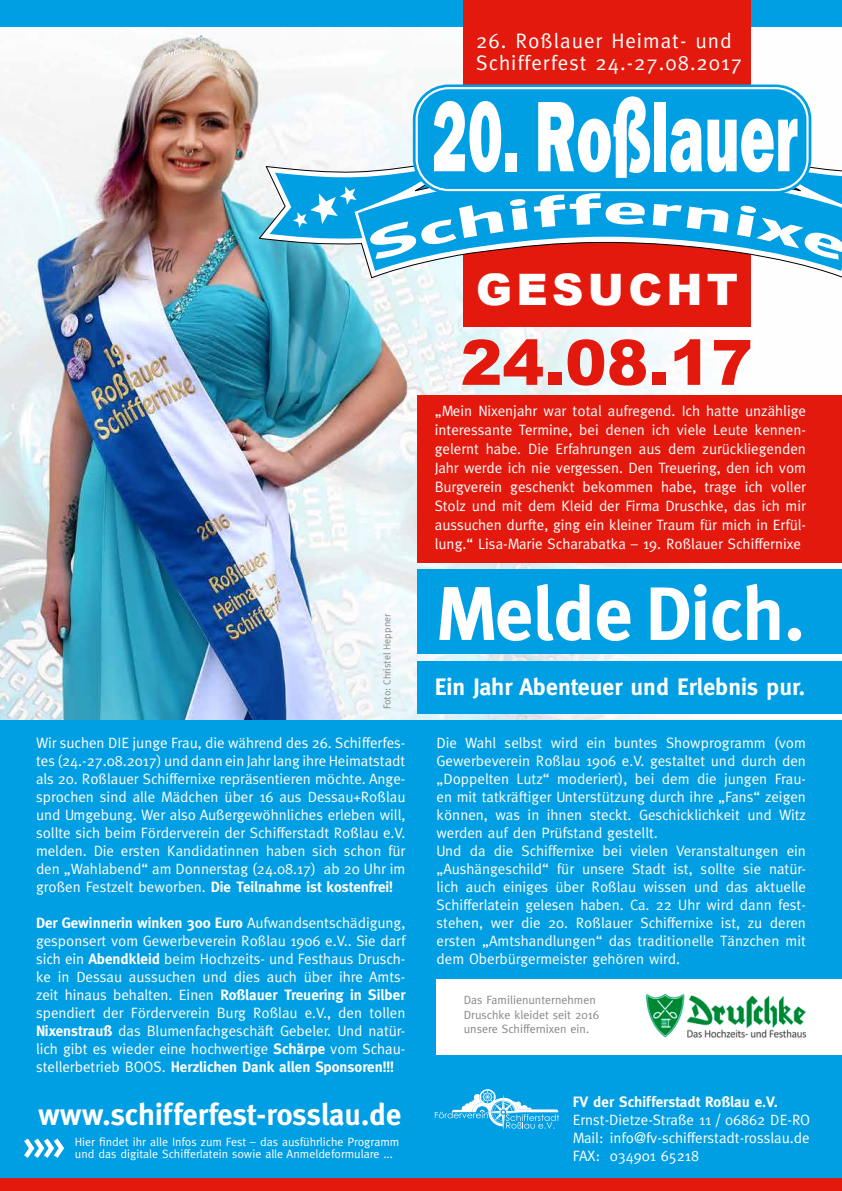
<style>
.page{position:relative;width:842px;height:1191px;background:#fff}
.page>*{position:absolute;margin:0;border:0;box-sizing:border-box;transform-origin:0 0}
.t1{font:800 103.9px "Franklin Gothic";color:#fff;scale:.58 1}
.t2{font:700 75.9px "Meta";letter-spacing:-.005em;color:#fff}
.t3{font:900 62.6px "Arial";color:#e4190d}
.t4{font:900 43.4px "Arial";letter-spacing:.1em;color:#fff}
.t5{font:700 30.6px "Meta";color:#fff}
.t6{font:700 23.8px "Meta";color:#fff}
.t7{font:21px/22px "Meta";letter-spacing:.05em;color:#fff}
.t8{font:15px/18px "Meta";color:#fff;text-align:justify}
.t9{font:700 15px "Meta";color:#fff}
.t10{font:12px/12px "Meta";color:#fff}
.t11{font:12px/14.4px "Meta";color:#868786}
.t12{font:10px "Meta";color:#868786}
.s1{font-weight:700}
</style>
<div class="page">
<img style="left:0;top:32px;width:842px;height:688px">
<div style="left:0;top:720px;width:842px;height:471px;background:#009ee3"></div>
<div style="left:418px;top:395px;width:424px;height:167px;background:#e4190d"></div>
<svg style="left:24px;top:1138px;width:40px;height:19px"></svg>
<svg style="left:435px;top:1089px;width:124px;height:41px"></svg>
<div style="left:0;top:0;width:842px;height:27px;background:#009ee3"></div>
<div style="left:0;top:1178px;width:842px;height:13px;background:#e4190d"></div>
<div style="left:418px;top:662px;width:424px;height:52px;background:#009ee3"></div>
<div style="left:418px;top:569px;width:424px;height:85px;background:#009ee3"></div>
<div style="left:437px;top:979px;width:405px;height:75px;background:#fff"></div>
<img style="left:646px;top:993px;width:161px;height:45px">
<div style="left:463px;top:0;width:288px;height:326px;background:#e4190d"></div>
<svg style="left:259px;top:156px;width:583px;height:122px"></svg>
<svg style="left:358px;top:194px;width:484px;height:77px"></svg>
<div style="left:413px;top:84px;width:398px;height:110px;background:#009ee3;border-radius:35px"></div>
<div style="left:416px;top:87px;width:393px;height:104px;border:2px solid #fff;border-radius:32px"></div>
<svg style="left:270px;top:166px;width:233px;height:95px"></svg>
<div style="left:510px;top:194px;width:135px;height:36px;background:#009ee3"></div>
<div style="left:653px;top:203px;width:76px;height:30px;background:#009ee3"></div>
<svg style="left:736px;top:166px;width:106px;height:95px"></svg>
<h3 class="t7" style="left:476px;top:29px;width:267px">26. Roßlauer Heimat- und<br>Schifferfest 24.-27.08.2017</h3>
<h1 class="t1" style="left:432px;top:69px;width:632px">20. Roßlauer</h1>
<p class="t12" style="left:381px;top:709px;width:97px;rotate:-90deg">Foto: Christel Heppner</p>
<p class="t8" style="left:36px;top:733px;width:371px">Wir suchen DIE junge Frau, die während des 26. Schifferfes&shy;tes (24.-27.08.2017) und dann ein Jahr lang ihre Heimatstadt als 20. Roßlauer Schiffernixe repräsentieren möchte. Ange&shy;sprochen sind alle Mädchen über 16 aus Dessau+Roßlau und Umgebung. Wer also Außergewöhnliches erleben will, sollte sich beim Förderverein der Schifferstadt Roßlau e.V. melden. Die ersten Kandidatinnen haben sich schon für den „Wahlabend“ am Donnerstag (24.08.17) ab 20 Uhr im großen Festzelt beworben. <span class="s1">Die Teilnahme ist kostenfrei!</span></p>
<p class="t8" style="left:36px;top:913px;width:371px"><span class="s1">Der Gewinnerin winken 300 Euro</span> Aufwandsentschädigung, gesponsert vom Gewerbeverein Roßlau 1906 e.V.. Sie darf sich ein <span class="s1">Abendkleid</span> beim Hochzeits- und Festhaus Drusch&shy;ke in Dessau aussuchen und dies auch über ihre Amts&shy;zeit hinaus behalten. Einen <span class="s1">Roßlauer Treuering in Silber </span>spendiert der Förderverein Burg Roßlau e.V., den tollen <span class="s1">Nixenstrauß</span> das Blumenfachgeschäft Gebeler. Und natür&shy;lich gibt es wieder eine hochwertige <span class="s1">Schärpe</span> vom Schau&shy;stellerbetrieb BOOS. <span class="s1">Herzlichen Dank allen Sponsoren!!!</span></p>
<h3 class="t5" style="left:38px;top:1096px;width:365px">www.schifferfest-rosslau.de</h3>
<p class="t10" style="left:75px;top:1136px;width:326px">Hier findet ihr alle Infos zum Fest – das ausführliche Programm und das digitale Schifferlatein sowie alle Anmeldeformulare ...</p>
<h3 class="t4" style="left:476px;top:258px;width:264px">GESUCHT</h3>
<h3 class="t3" style="left:461px;top:317px;width:294px">24.08.17</h3>
<p class="t8" style="left:435px;top:401px;width:373px;line-height:19px">„Mein Nixenjahr war total aufregend. Ich hatte unzählige interessante Termine, bei denen ich viele Leute kennen&shy;gelernt habe. Die Erfahrungen aus dem zurückliegenden Jahr werde ich nie vergessen. Den Treuering, den ich vom Burgverein geschenkt bekommen habe, trage ich voller Stolz und mit dem Kleid der Firma Druschke, das ich mir aussuchen durfte, ging ein kleiner Traum für mich in Erfül&shy;lung.“ Lisa-Marie Scharabatka – 19. Roßlauer Schiffernixe</p>
<h2 class="t2" style="left:436px;top:569px;width:370px">Melde Dich.</h2>
<h3 class="t6" style="left:435px;top:673px;width:372px">Ein Jahr Abenteuer und Erlebnis pur.</h3>
<p class="t8" style="left:437px;top:733px;width:371px;text-align:left">Die Wahl selbst wird ein buntes Showprogramm (vom Gewerbeverein Roßlau 1906 e.V. gestaltet und durch den „Doppelten Lutz“ moderiert), bei dem die jungen Frau&shy;en mit tatkräftiger Unterstützung durch ihre „Fans“ zeigen können, was in ihnen steckt. Geschicklichkeit und Witz werden auf den Prüfstand gestellt.<br>Und da die Schiffernixe bei vielen Veranstaltungen ein „Aushängeschild“ für unsere Stadt ist, sollte sie natür&shy;lich auch einiges über Roßlau wissen und das aktuelle Schifferlatein gelesen haben. Ca. 22 Uhr wird dann fest&shy;stehen, wer die 20. Roßlauer Schiffernixe ist, zu deren ersten „Amtshandlungen“ das traditionelle Tänzchen mit dem Oberbürgermeister gehören wird.</p>
<p class="t11" style="left:464px;top:992px;width:137px">Das Familienunternehmen<br>Druschke kleidet seit 2016 unsere Schiffernixen ein.</p>
<p class="t9" style="left:573px;top:1093px;width:207px">FV der Schifferstadt Roßlau e.V.</p>
<p class="t8" style="left:573px;top:1110px;width:239px">Ernst-Dietze-Straße 11 / 06862 DE-RO Mail: info@fv-schifferstadt-rosslau.de FAX: 034901 65218</p>
</div>
